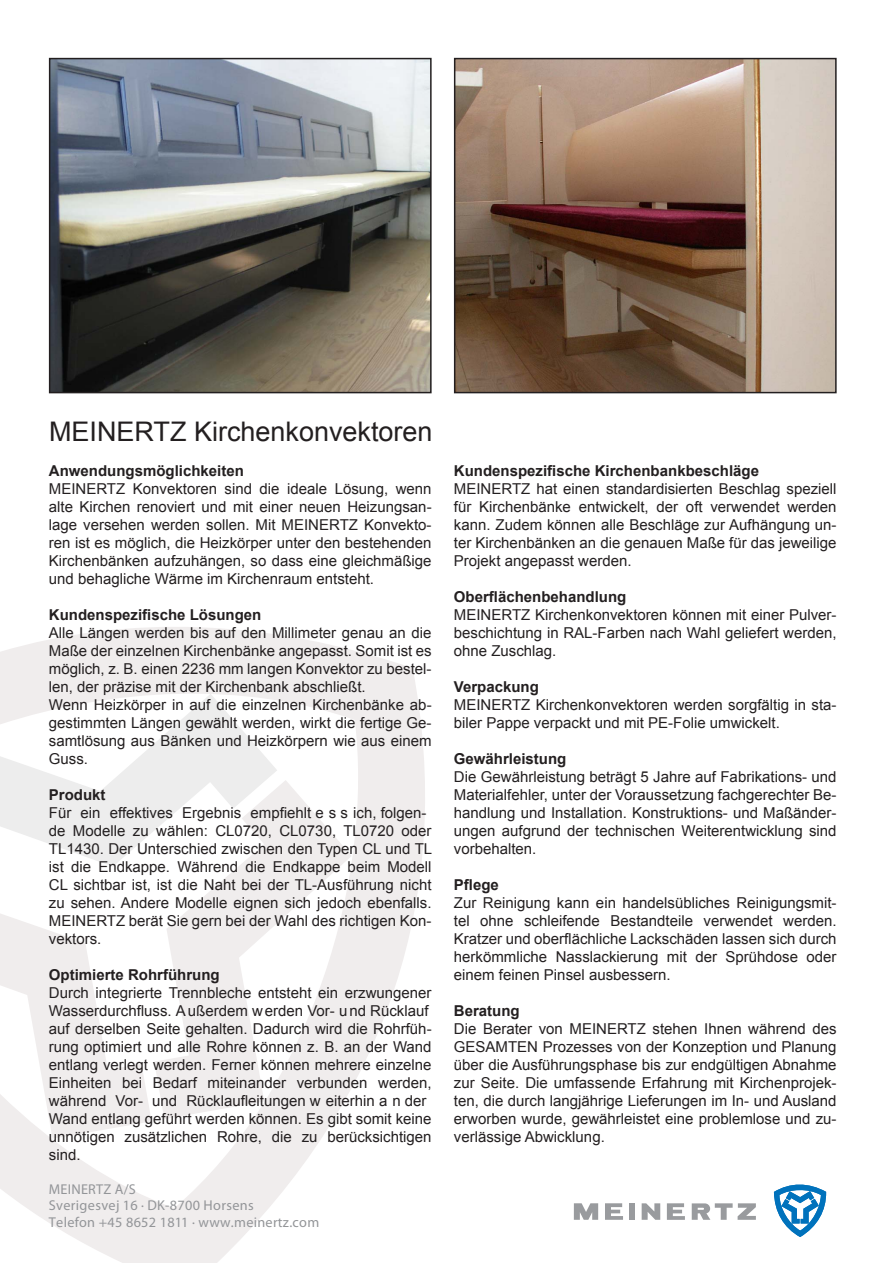
<style>
.page{position:relative;width:893px;height:1263px;background:#fff}
.page>*{position:absolute;margin:0;border:0;box-sizing:border-box;transform-origin:0 0}
.t1{font:27px "Arial";color:#231f20}
.t2{font:15px/18px "Arial";color:#231f20;text-align:justify}
.t3{font:700 15px "Arial";color:#231f20}
.t4{font:14.25px/16.5px "Myriad Pro";letter-spacing:.02em;color:#939598}
.s1{font-weight:700}
</style>
<div class="page">
<svg style="left:0;top:627px;width:425px;height:636px;fill:#f0eded"></svg>
<img style="left:52px;top:61px;width:377px;height:329px">
<div style="left:49px;top:58px;width:383px;height:335px;border:2px solid #231f20"></div>
<img style="left:457px;top:61px;width:377px;height:329px">
<div style="left:454px;top:58px;width:383px;height:335px;border:2px solid #231f20"></div>
<svg style="left:574px;top:1203px;width:24px;height:17px"></svg>
<svg style="left:605px;top:1203px;width:18px;height:17px"></svg>
<div style="left:629px;top:1203px;width:6px;height:17px;background:#999b9e"></div>
<svg style="left:642px;top:1203px;width:18px;height:17px"></svg>
<svg style="left:667px;top:1203px;width:18px;height:17px"></svg>
<svg style="left:692px;top:1203px;width:64px;height:17px"></svg>
<svg style="left:774px;top:1184px;width:52px;height:53px"></svg>
<p class="t1" style="left:49px;top:414px;width:385px">MEINERTZ Kirchenkonvektoren</p>
<p class="t2" style="left:49px;top:461px;width:384px;text-align:left"><span class="s1">Anwendungsmöglichkeiten<br></span>MEINERTZ Konvektoren sind die ideale Lösung, wenn alte Kirchen renoviert und mit einer neuen Heizungsan&shy;lage versehen werden sollen. Mit MEINERTZ Konvekto&shy;ren ist es möglich, die Heizkörper unter den bestehenden Kirchenbänken aufzuhängen, so dass eine gleichmäßige und behagliche Wärme im Kirchenraum entsteht.</p>
<p class="t2" style="left:49px;top:605px;width:384px;text-align:left"><span class="s1">Kundenspezifische Lösungen<br></span>Alle Längen werden bis auf den Millimeter genau an die Maße der einzelnen Kirchenbänke angepasst. Somit ist es möglich, z. B. einen 2236 mm langen Konvektor zu bestel&shy;len, der präzise mit der Kirchenbank abschließt.<br>Wenn Heizkörper in auf die einzelnen Kirchenbänke ab&shy;gestimmten Längen gewählt werden, wirkt die fertige Ge&shy;samtlösung aus Bänken und Heizkörpern wie aus einem Guss.</p>
<p class="t2" style="left:49px;top:785px;width:385px;text-align:left"><span class="s1">Produkt<br></span>Für ein effektives Ergebnis empfiehlt e s s ich, folgen&shy;de Modelle zu wählen: CL0720, CL0730, TL0720 oder TL1430. Der Unterschied zwischen den Typen CL und TL ist die Endkappe. Während die Endkappe beim Modell CL sichtbar ist, ist die Naht bei der TL-Ausführung nicht zu sehen. Andere Modelle eignen sich jedoch ebenfalls.<br>MEINERTZ berät Sie gern bei der Wahl des richtigen Kon&shy;vektors.</p>
<p class="t2" style="left:49px;top:965px;width:384px;text-align:left"><span class="s1">Optimierte Rohrführung<br></span>Durch integrierte Trennbleche entsteht ein erzwungener Wasserdurchfluss. Außerdem werden Vor- und Rücklauf auf derselben Seite gehalten. Dadurch wird die Rohrfüh&shy;rung optimiert und alle Rohre können z. B. an der Wand entlang verlegt werden. Ferner können mehrere einzelne Einheiten bei Bedarf miteinander verbunden werden, während Vor- und Rücklaufleitungen w eiterhin a n der Wand entlang geführt werden können. Es gibt somit keine unnötigen zusätzlichen Rohre, die zu berücksichtigen sind.</p>
<p class="t4" style="left:49px;top:1181px;width:272px">MEINERTZ A/S<br>Sverigesvej 16 · DK-8700 Horsens<br>Telefon +45 8652 1811 · www.meinertz.com</p>
<p class="t3" style="left:454px;top:460px;width:307px">Kundenspezifische Kirchenbankbeschläge</p>
<p class="t2" style="left:454px;top:479px;width:384px">MEINERTZ hat einen standardisierten Beschlag speziell für Kirchenbänke entwickelt, der oft verwendet werden kann. Zudem können alle Beschläge zur Aufhängung un&shy;ter Kirchenbänken an die genauen Maße für das jeweilige Projekt angepasst werden.</p>
<p class="t3" style="left:454px;top:586px;width:174px">Oberflächenbehandlung</p>
<p class="t2" style="left:454px;top:605px;width:384px">MEINERTZ Kirchenkonvektoren können mit einer Pulver&shy;beschichtung in RAL-Farben nach Wahl geliefert werden, ohne Zuschlag.</p>
<p class="t3" style="left:454px;top:676px;width:87px">Verpackung</p>
<p class="t2" style="left:454px;top:695px;width:384px">MEINERTZ Kirchenkonvektoren werden sorgfältig in sta&shy;biler Pappe verpackt und mit PE-Folie umwickelt.</p>
<p class="t3" style="left:454px;top:748px;width:114px">Gewährleistung</p>
<p class="t2" style="left:454px;top:767px;width:384px">Die Gewährleistung beträgt 5 Jahre auf Fabrikations- und Materialfehler, unter der Voraussetzung fachgerechter Be&shy;handlung und Installation. Konstruktions- und Maßänder&shy;ungen aufgrund der technischen Weiterentwicklung sind vorbehalten.</p>
<p class="t3" style="left:454px;top:874px;width:47px">Pflege</p>
<p class="t2" style="left:454px;top:893px;width:384px">Zur Reinigung kann ein handelsübliches Reinigungsmit&shy;tel ohne schleifende Bestandteile verwendet werden.<br>Kratzer und oberflächliche Lackschäden lassen sich durch herkömmliche Nasslackierung mit der Sprühdose oder einem feinen Pinsel ausbessern.</p>
<p class="t3" style="left:454px;top:1000px;width:67px">Beratung</p>
<p class="t2" style="left:454px;top:1019px;width:384px">Die Berater von MEINERTZ stehen Ihnen während des GESAMTEN Prozesses von der Konzeption und Planung über die Ausführungsphase bis zur endgültigen Abnahme zur Seite. Die umfassende Erfahrung mit Kirchenprojek&shy;ten, die durch langjährige Lieferungen im In- und Ausland erworben wurde, gewährleistet eine problemlose und zu&shy;verlässige Abwicklung.</p>
</div>
